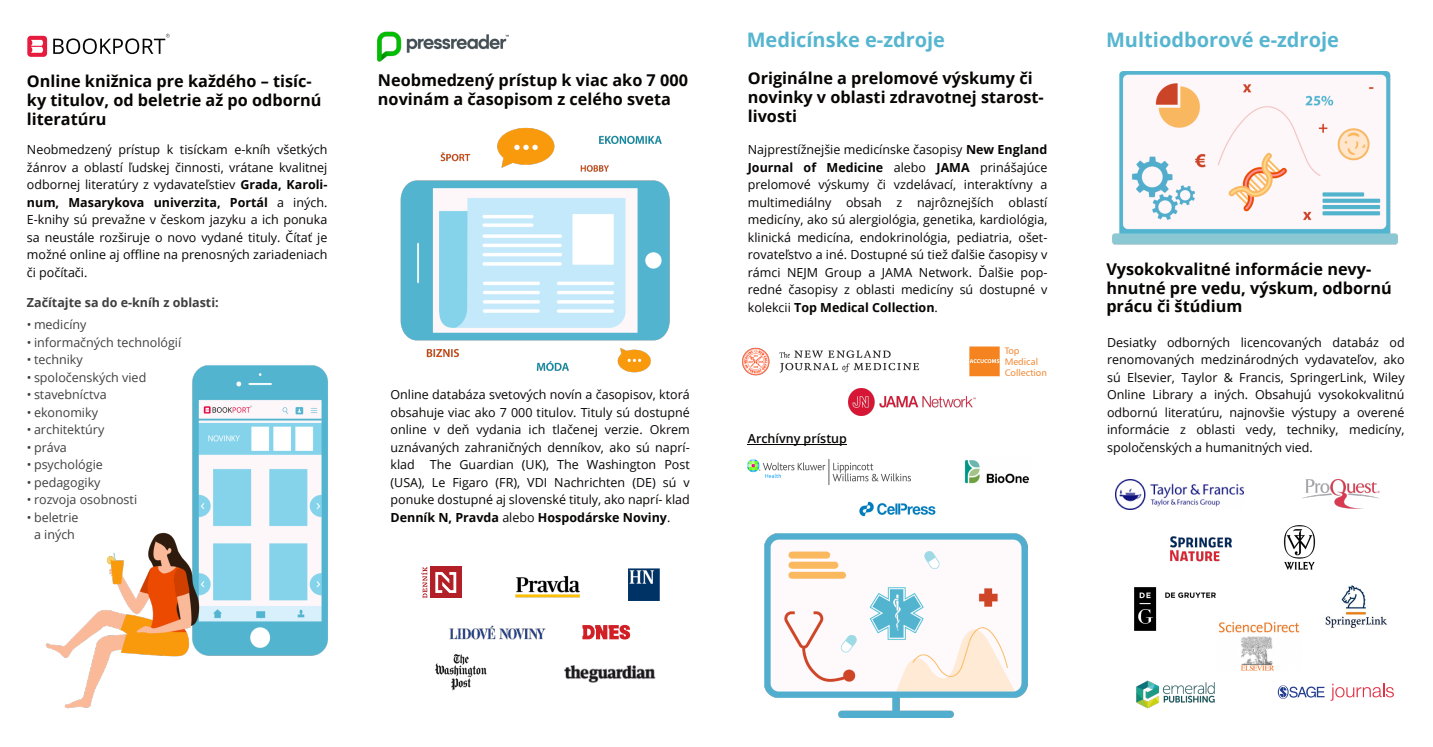
<style>
.page{position:relative;width:1433px;height:747px;background:#fff}
.page>*{position:absolute;margin:0;border:0;box-sizing:border-box;transform-origin:0 0}
.t1{font:700 20px "Open Sans";color:#56b5cf}
.t2{font:700 16.25px/18.8px "Open Sans";color:#070504}
.t3{font:12.5px/17.5px "Open Sans";color:#070504;text-align:justify}
.t4{font:12.5px/17.5px "Open Sans";color:#403f41;text-align:center}
.t5{font:700 12.5px "Open Sans";color:#403f41}
.t6{font:600 12.5px "Open Sans";color:#070504}
.t7{font:9.5px/11.1px "Humanist 777 BT Roman B";color:#f28f3f}
.s1{font-weight:700}
</style>
<div class="page">
<img style="left:46px;top:365px;width:282px;height:344px">
<div style="left:27px;top:36px;width:20px;height:21px;background:#e61c3e;border-radius:3px"></div>
<svg style="left:31px;top:40px;width:12px;height:13px"></svg>
<svg style="left:53px;top:34px;width:116px;height:20px"></svg>
<hr style="left:748px;top:444px;width:99px;height:1px;background:#070504">
<svg style="left:969px;top:346px;width:31px;height:30px"></svg>
<img style="left:378px;top:31px;width:131px;height:31px">
<img style="left:435px;top:654px;width:52px;height:37px">
<div style="left:430px;top:567px;width:31px;height:31px;background:#b21f27"></div>
<svg style="left:421px;top:567px;width:6px;height:31px"></svg>
<svg style="left:435px;top:572px;width:21px;height:21px"></svg>
<img style="left:629px;top:569px;width:30px;height:31px">
<svg style="left:582px;top:625px;width:48px;height:14px"></svg>
<img style="left:564px;top:665px;width:92px;height:17px">
<img style="left:515px;top:575px;width:65px;height:23px">
<img style="left:449px;top:625px;width:97px;height:14px">
<img style="left:400px;top:127px;width:270px;height:246px">
<img style="left:742px;top:347px;width:178px;height:42px">
<img style="left:848px;top:389px;width:128px;height:26px">
<img style="left:748px;top:460px;width:163px;height:24px">
<img style="left:859px;top:501px;width:77px;height:16px">
<img style="left:964px;top:460px;width:66px;height:24px">
<img style="left:1112px;top:72px;width:285px;height:173px">
<img style="left:1116px;top:479px;width:127px;height:30px">
<img style="left:1135px;top:587px;width:81px;height:44px">
<img style="left:1219px;top:621px;width:81px;height:50px">
<img style="left:1170px;top:536px;width:62px;height:26px">
<img style="left:1302px;top:479px;width:77px;height:30px">
<img style="left:1325px;top:585px;width:63px;height:43px">
<img style="left:1283px;top:525px;width:33px;height:45px">
<img style="left:764px;top:533px;width:263px;height:185px">
<svg style="left:1331px;top:684px;width:63px;height:17px"></svg>
<svg style="left:1278px;top:685px;width:46px;height:14px"></svg>
<img style="left:1136px;top:680px;width:79px;height:29px">
<h2 class="t2" style="left:27px;top:74px;width:296px">Online knižnica pre každého – tisíc&shy;ky titulov, od beletrie až po odbornú literatúru</h2>
<h2 class="t2" style="left:378px;top:72px;width:311px">Neobmedzený prístup k viac ako 7 000 novinám a časopisom z celého sveta</h2>
<p class="t3" style="left:27px;top:142px;width:302px">Neobmedzený prístup k tisíckam e-kníh všetkých žánrov a oblastí ľudskej činnosti, vrátane kvalitnej odbornej literatúry z vydavateľstiev <span class="s1">Grada, Karoli&shy;num, Masarykova univerzita, Portál</span> a iných.<br>E-knihy sú prevažne v českom jazyku a ich ponuka sa neustále rozširuje o novo vydané tituly. Čítať je možné online aj offline na prenosných zariadeniach či počítači.</p>
<p class="t5" style="left:27px;top:297px;width:193px">Začítajte sa do e-kníh z oblasti:</p>
<p class="t4" style="left:27px;top:317px;width:61px">• medicíny</p>
<p class="t4" style="left:27px;top:334px;width:156px">• informačných technológií</p>
<p class="t4" style="left:27px;top:352px;width:57px">• techniky</p>
<p class="t4" style="left:27px;top:369px;width:121px">• spoločenských vied</p>
<p class="t4" style="left:27px;top:387px;width:81px">• stavebníctva</p>
<p class="t4" style="left:27px;top:404px;width:73px">• ekonomiky</p>
<p class="t4" style="left:27px;top:422px;width:79px">• architektúry</p>
<p class="t4" style="left:27px;top:439px;width:42px">• práva</p>
<p class="t4" style="left:27px;top:457px;width:77px">• psychológie</p>
<p class="t4" style="left:27px;top:474px;width:75px">• pedagogiky</p>
<p class="t4" style="left:27px;top:492px;width:112px">• rozvoja osobnosti</p>
<p class="t4" style="left:27px;top:509px;width:53px">• beletrie a iných</p>
<p class="t3" style="left:391px;top:387px;width:301px">Online databáza svetových novín a časopisov, ktorá obsahuje viac ako 7 000 titulov. Tituly sú dostupné online v deň vydania ich tlačenej verzie. Okrem uznávaných zahraničných denníkov, ako sú naprí&shy;klad The Guardian (UK), The Washington Post (USA), Le Figaro (FR), VDI Nachrichten (DE) sú v ponuke dostupné aj slovenské tituly, ako naprí- klad <span class="s1">Denník N, Pravda</span> alebo <span class="s1">Hospodárske Noviny</span>.</p>
<h1 class="t1" style="left:747px;top:32px;width:200px">Medicínske e-zdroje</h1>
<h2 class="t2" style="left:748px;top:71px;width:298px">Originálne a prelomové výskumy či novinky v oblasti zdravotnej starost&shy;livosti</h2>
<p class="t3" style="left:748px;top:142px;width:301px">Najprestížnejšie medicínske časopisy <span class="s1">New England Journal of Medicine</span> alebo <span class="s1">JAMA</span> prinášajúce prelomové výskumy či vzdelávací, interaktívny a multimediálny obsah z najrôznejších oblastí medicíny, ako sú alergiológia, genetika, kardiológia, klinická medicína, endokrinológia, pediatria, ošet&shy;rovateľstvo a iné. Dostupné sú tiež ďalšie časopisy v rámci NEJM Group a JAMA Network. Ďalšie pop&shy;redné časopisy z oblasti medicíny sú dostupné v kolekcii <span class="s1">Top Medical Collection</span>.</p>
<p class="t6" style="left:748px;top:434px;width:101px">Archívny prístup</p>
<p class="t7" style="left:1005px;top:346px;width:44px">Top<br>Medical<br>Collection</p>
<h1 class="t1" style="left:1106px;top:32px;width:234px">Multiodborové e-zdroje</h1>
<h2 class="t2" style="left:1106px;top:261px;width:287px">Vysokokvalitné informácie nevy&shy;hnutné pre vedu, výskum, odbornú prácu či štúdium</h2>
<p class="t3" style="left:1107px;top:334px;width:299px">Desiatky odborných licencovaných databáz od renomovaných medzinárodných vydavateľov, ako sú Elsevier, Taylor &amp; Francis, SpringerLink, Wiley Online Library a iných. Obsahujú vysokokvalitnú odbornú literatúru, najnovšie výstupy a overené informácie z oblasti vedy, techniky, medicíny, spoločenských a humanitných vied.</p>
</div>
